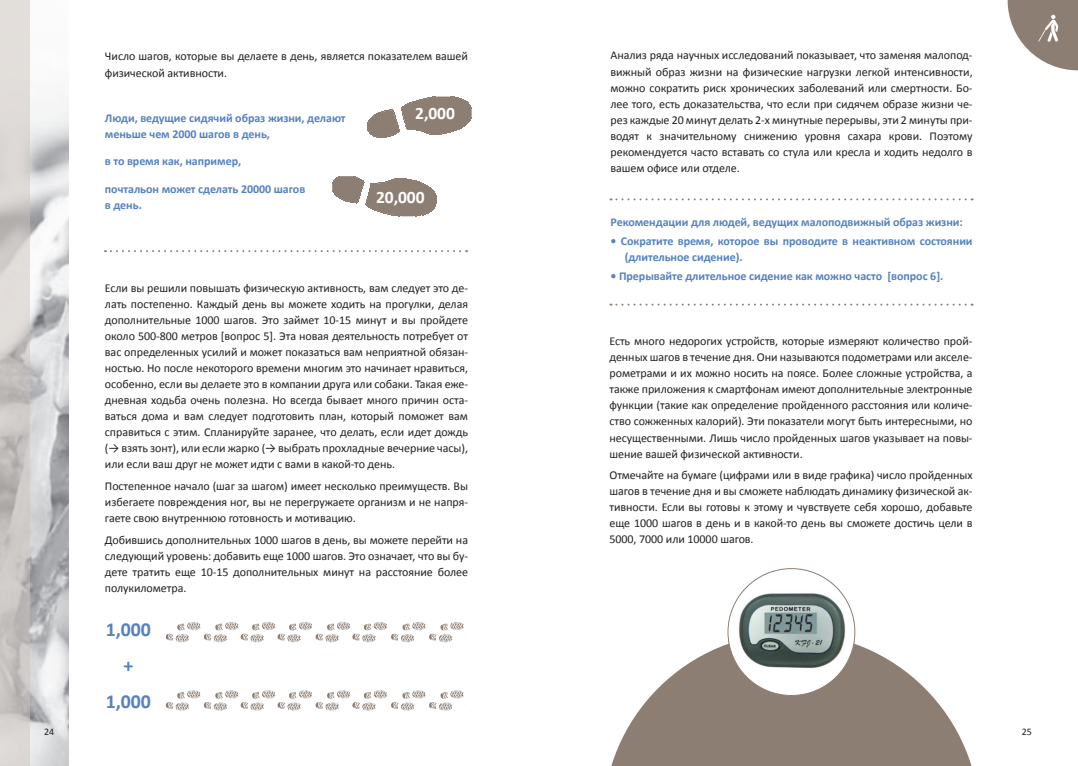
<style>
.page{position:relative;width:1078px;height:766px;background:#fff}
.page>*{position:absolute;margin:0;border:0;box-sizing:border-box;transform-origin:0 0}
.text_highligt{font:700 19.9px "Calibri";letter-spacing:-.005em;color:#5582be}
.text{font:700 17.5px "Calibri";letter-spacing:-.005em;color:#fff}
.text-2{font:12px/16px "Calibri";letter-spacing:-.005em;color:#231f20;text-align:justify}
.text_highligt-2{font:700 12px/16px "Calibri";letter-spacing:-.005em;color:#5582be}
.color_question{font:10px "Calibri";color:#231f20}
</style>
<div class="page">
<svg style="left:611px;top:632px;width:360px;height:133px;fill:#8d7e73"></svg>
<img style="left:30px;top:100px;width:38px;height:665px">
<svg style="left:0;top:0;width:30px;height:765px;background:#cfcbc9"></svg>
<svg style="left:1007px;top:0;width:70px;height:70px"></svg>
<svg style="left:332px;top:176px;width:105px;height:41px"></svg>
<svg style="left:367px;top:96px;width:105px;height:42px"></svg>
<svg style="left:105px;top:250px;width:362px;height:2px"></svg>
<svg style="left:166px;top:622px;width:297px;height:20px"></svg>
<svg style="left:166px;top:690px;width:297px;height:20px"></svg>
<svg style="left:610px;top:303px;width:362px;height:2px"></svg>
<svg style="left:610px;top:198px;width:362px;height:2px"></svg>
<div style="left:727px;top:568px;width:127px;height:127px;background:#fff;border-radius:50%"></div>
<img style="left:737px;top:579px;width:109px;height:102px">
<p class="color_question" style="left:44px;top:724px;width:12px">24</p>
<p class="text-2" style="left:105px;top:48px;width:364px">Число шагов, которые вы делаете в день, является показателем вашей физической активности.</p>
<p class="text_highligt-2" style="left:105px;top:110px;width:242px">Люди, ведущие сидячий образ жизни, делают</p>
<p class="text" style="left:415px;top:102px;width:41px">2,000</p>
<p class="text_highligt-2" style="left:105px;top:126px;width:166px">меньше чем 2000 шагов в день,</p>
<p class="text_highligt-2" style="left:105px;top:153px;width:138px">в то время как, например,</p>
<p class="text_highligt-2" style="left:105px;top:181px;width:202px">почтальон может сделать 20000 шагов в день.</p>
<p class="text" style="left:376px;top:186px;width:50px">20,000</p>
<p class="text-2" style="left:105px;top:280px;width:364px">Если вы решили повышать физическую активность, вам следует это де&shy;лать постепенно. Каждый день вы можете ходить на прогулки, делая дополнительные 1000 шагов. Это займет 10-15 минут и вы пройдете около 500-800 метров [вопрос 5]. Эта новая деятельность потребует от вас определенных усилий и может показаться вам неприятной обязан&shy;ностью. Но после некоторого времени многим это начинает нравиться, особенно, если вы делаете это в компании друга или собаки. Такая еже&shy;дневная ходьба очень полезна. Но всегда бывает много причин оста&shy;ваться дома и вам следует подготовить план, который поможет вам справиться с этим. Спланируйте заранее, что делать, если идет дождь (→ взять зонт), или если жарко (→ выбрать прохладные вечерние часы), или если ваш друг не может идти с вами в какой-то день.</p>
<p class="text-2" style="left:105px;top:478px;width:364px">Постепенное начало (шаг за шагом) имеет несколько преимуществ. Вы избегаете повреждения ног, вы не перегружаете организм и не напря&shy;гаете свою внутреннюю готовность и мотивацию.</p>
<p class="text-2" style="left:105px;top:531px;width:364px">Добившись дополнительных 1000 шагов в день, вы можете перейти на следующий уровень: добавить еще 1000 шагов. Это означает, что вы бу&shy;дете тратить еще 10-15 дополнительных минут на расстояние более полукилометра.</p>
<p class="text_highligt" style="left:106px;top:616px;width:47px">1,000</p>
<p class="text_highligt" style="left:123px;top:652px;width:11px">+</p>
<p class="text_highligt" style="left:106px;top:688px;width:47px">1,000</p>
<p class="text-2" style="left:610px;top:47px;width:363px">Анализ ряда научных исследований показывает, что заменяя малопод&shy;вижный образ жизни на физические нагрузки легкой интенсивности, можно сократить риск хронических заболеваний или смертности. Бо&shy;лее того, есть доказательства, что если при сидячем образе жизни че&shy;рез каждые 20 минут делать 2-х минутные перерывы, эти 2 минуты при&shy;водят к значительному снижению уровня сахара крови. Поэтому рекомендуется часто вставать со стула или кресла и ходить недолго в вашем офисе или отделе.</p>
<p class="text_highligt-2" style="left:610px;top:214px;width:354px">Рекомендации для людей, ведущих малоподвижный образ жизни:</p>
<p class="text_highligt-2" style="left:624px;top:233px;width:349px;text-indent:-14px">• Сократите время, которое вы проводите в неактивном состоянии (длительное сидение).</p>
<p class="text_highligt-2" style="left:610px;top:268px;width:334px">• Прерывайте длительное сидение как можно часто [вопрос 6].</p>
<p class="text-2" style="left:609px;top:333px;width:364px">Есть много недорогих устройств, которые измеряют количество прой&shy;денных шагов в течение дня. Они называются подометрами или акселе&shy;рометрами и их можно носить на поясе. Более сложные устройства, а также приложения к смартфонам имеют дополнительные электронные функции (такие как определение пройденного расстояния или количе&shy;ство сожженных калорий). Эти показатели могут быть интересными, но несущественными. Лишь число пройденных шагов указывает на повы&shy;шение вашей физической активности.</p>
<p class="text-2" style="left:609px;top:467px;width:364px">Отмечайте на бумаге (цифрами или в виде графика) число пройденных шагов в течение дня и вы сможете наблюдать динамику физической ак&shy;тивности. Если вы готовы к этому и чувствуете себя хорошо, добавьте еще 1000 шагов в день и в какой-то день вы сможете достичь цели в 5000, 7000 или 10000 шагов.</p>
<p class="color_question" style="left:1021px;top:724px;width:12px">25</p>
</div>
